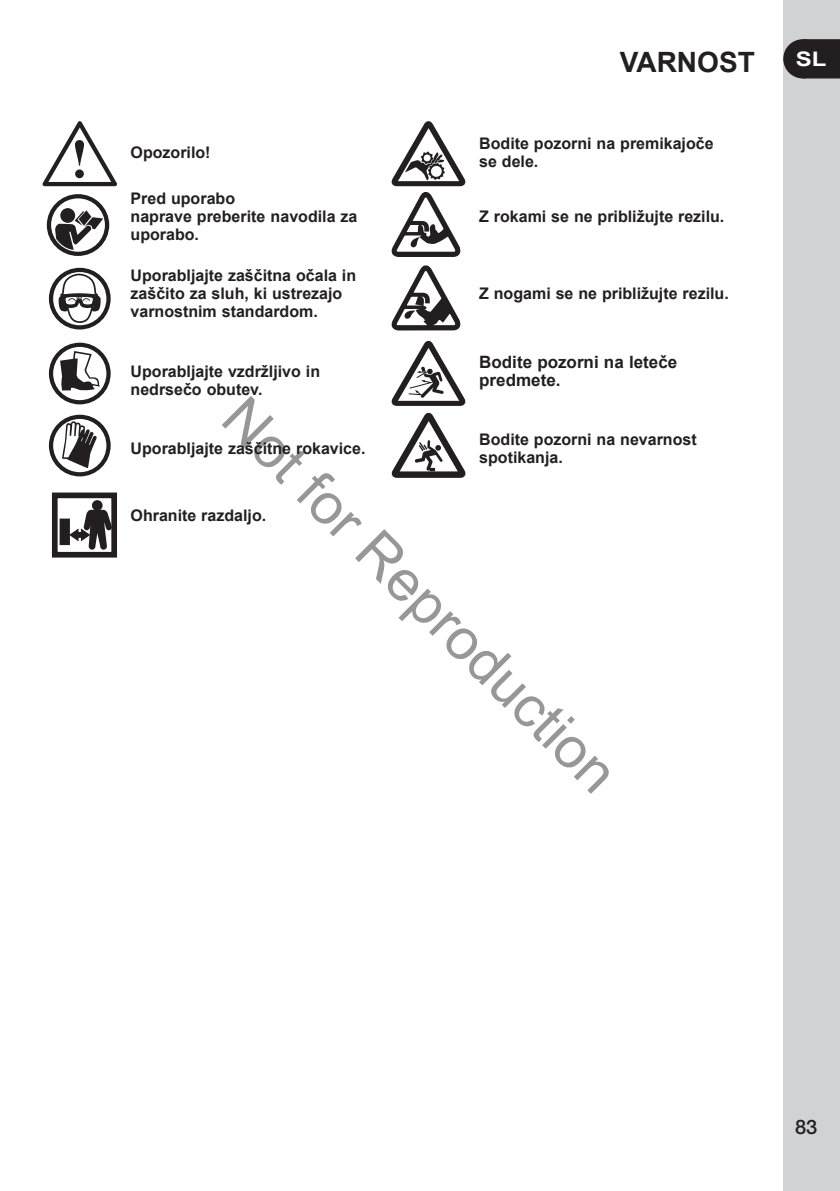
<style>
.page{position:relative;width:840px;height:1191px;background:#fff}
.page>*{position:absolute;margin:0;border:0;box-sizing:border-box;transform-origin:0 0}
.t1{font:57.4px "Arial";color:rgb(0 0 0/.41)}
.t2{font:700 28px "Arial";color:#231f20}
.t3{font:700 20px "Arial";color:#fff;scale:1.2 1}
.t4{font:500 20px "Helvetica Neue";color:#231f20}
.t5{font:700 17px/18px "Arial";color:#231f20}
.t6{font:700 16px/18px "Arial";color:#231f20}
</style>
<div class="page">
<svg style="left:42px;top:121px;width:75px;height:65px"></svg>
<svg style="left:49px;top:343px;width:62px;height:61px"></svg>
<svg style="left:49px;top:415px;width:62px;height:61px"></svg>
<svg style="left:49px;top:268px;width:62px;height:61px"></svg>
<svg style="left:47px;top:194px;width:62px;height:62px"></svg>
<div style="left:52px;top:492px;width:65px;height:65px;border:6px solid #231f20"></div>
<div style="left:93px;top:501px;width:8px;height:9px;background:#231f20;border-radius:50%"></div>
<div style="left:92px;top:500px;width:10px;height:11px;border:2px solid #231f20;border-radius:50%"></div>
<div style="left:61px;top:519px;width:8px;height:25px;background:#231f20"></div>
<div style="left:60px;top:518px;width:10px;height:27px;border:2px solid #231f20"></div>
<svg style="left:68px;top:509px;width:45px;height:41px"></svg>
<div style="left:76px;top:532px;width:9px;height:6px;border:2px solid #231f20"></div>
<svg style="left:391px;top:121px;width:75px;height:210px"></svg>
<svg style="left:391px;top:341px;width:75px;height:137px"></svg>
<div style="left:782px;top:0;width:57px;height:1191px;background:#d1d2d4"></div>
<svg style="left:806px;top:39px;width:33px;height:39px"></svg>
<div style="left:783px;top:40px;width:38px;height:37px;background:#231f20;border-radius:50%"></div>
<div style="left:782px;top:39px;width:40px;height:39px;border:2px solid #231f20;border-radius:50%"></div>
<h2 class="t2" style="left:619px;top:43px;width:136px">VARNOST</h2>
<p class="t6" style="left:130px;top:144px;width:81px">Opozorilo!</p>
<p class="t6" style="left:479px;top:135px;width:236px">Bodite pozorni na premikajoče se dele.</p>
<p class="t6" style="left:130px;top:190px;width:228px">Pred uporabo<br>naprave preberite navodila za uporabo.</p>
<p class="t6" style="left:479px;top:208px;width:246px">Z rokami se ne približujte rezilu.</p>
<p class="t6" style="left:130px;top:267px;width:227px">Uporabljajte zaščitna očala in zaščito za sluh, ki ustrezajo varnostnim standardom.</p>
<p class="t6" style="left:479px;top:285px;width:251px">Z nogami se ne približujte rezilu.</p>
<p class="t6" style="left:130px;top:363px;width:191px">Uporabljajte vzdržljivo in nedrsečo obutev.</p>
<p class="t5" style="left:479px;top:354px;width:199px">Bodite pozorni na leteče predmete.</p>
<h1 class="t1" style="left:259px;top:381px;width:531px;rotate:45deg">Not for Reproduction</h1>
<p class="t6" style="left:130px;top:439px;width:236px">Uporabljajte zaščitne rokavice.</p>
<p class="t6" style="left:479px;top:430px;width:219px">Bodite pozorni na nevarnost spotikanja.</p>
<p class="t6" style="left:130px;top:506px;width:137px">Ohranite razdaljo.</p>
<p class="t3" style="left:795px;top:46px;width:27px">SL</p>
<p class="t4" style="left:794px;top:1115px;width:24px">83</p>
</div>
